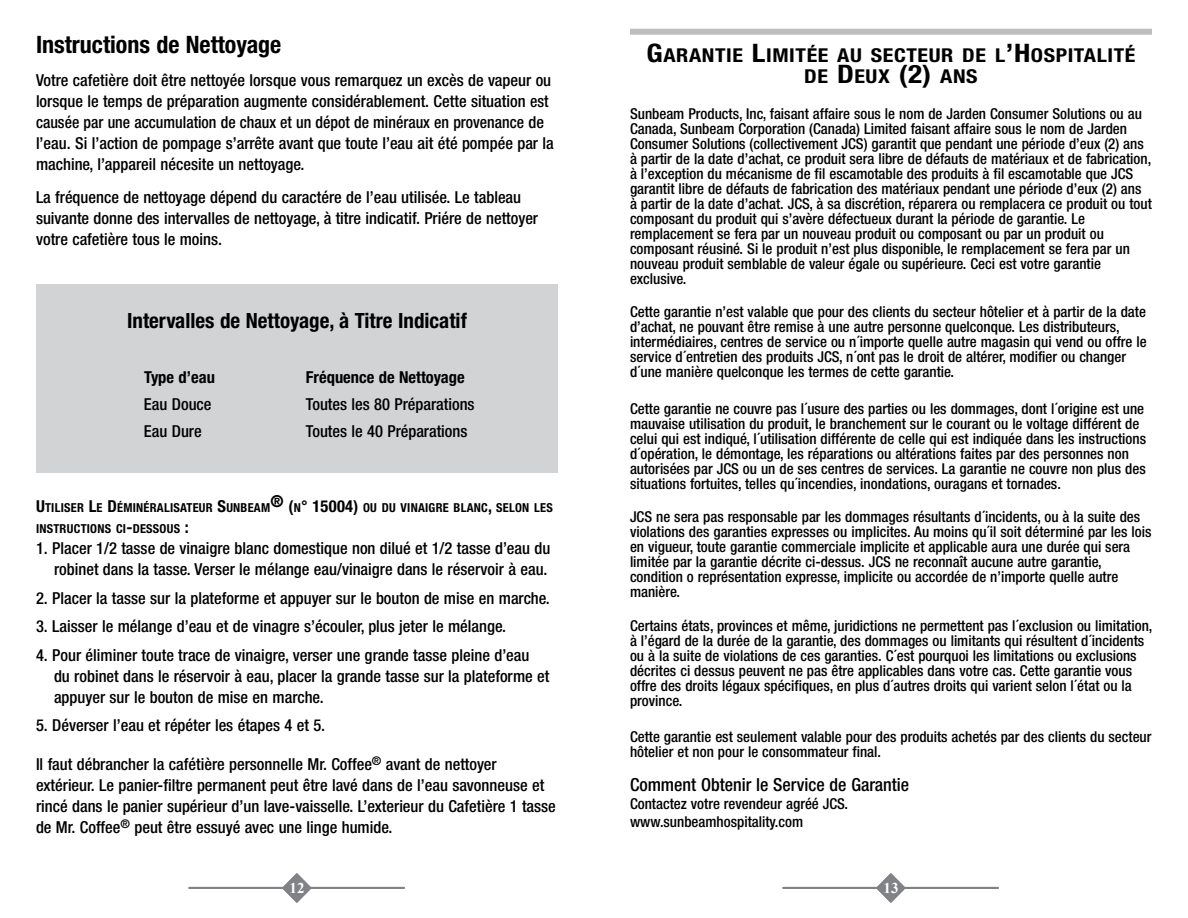
<style>
.page{position:relative;width:1188px;height:918px;background:#fff}
.page>*{position:absolute;margin:0;border:0;box-sizing:border-box;transform-origin:0 0}
.t1{font:700 condensed 24px "Helvetica Neue LT Std";color:#000}
.t2{font:700 condensed 21px "Helvetica Neue LT Std";color:#000}
.t3{font:700 condensed 19.2px/21px "Helvetica Neue LT Std";letter-spacing:.025em;color:#000;text-align:center;scale:1.15 1}
.t4{font:500 condensed 18px "Helvetica Neue LT Std";color:#000}
.t5{font:500 condensed 16.5px/21px "Helvetica Neue LT Std";color:#000}
.t6{font:700 condensed 16.5px "Helvetica Neue LT Std";color:#000}
.t7{font:500 condensed 15px/15px "Helvetica Neue LT Std";color:#000}
.t8{font:700 15px "Times New Roman";color:#fff}
.t9{font:700 condensed 12.3px/21px "Helvetica Neue LT Std";letter-spacing:.02em;color:#000}
.s1{font-size:16.5px}
.s2{font-size:25.5px}
</style>
<div class="page">
<div style="left:36px;top:284px;width:522px;height:189px;background:#d1d3d4"></div>
<svg style="left:282px;top:873px;width:30px;height:30px"></svg>
<hr style="left:189px;top:887px;width:216px;height:2px;background:#808285">
<svg style="left:876px;top:873px;width:30px;height:30px"></svg>
<hr style="left:783px;top:887px;width:216px;height:2px;background:#808285">
<div style="left:630px;top:29px;width:522px;height:6px;background:#bcbec0"></div>
<h1 class="t1" style="left:36px;top:30px;width:247px">Instructions de Nettoyage</h1>
<p class="t5" style="left:36px;top:70px;width:519px">Votre cafetière doit être nettoyée lorsque vous remarquez un excès de vapeur ou lorsque le temps de préparation augmente considérablement. Cette situation est causée par une accumulation de chaux et un dépot de minéraux en provenance de l’eau. Si l’action de pompage s’arrête avant que toute l’eau ait été pompée par la machine, l’appareil nécesite un nettoyage.</p>
<p class="t5" style="left:36px;top:187px;width:504px">La fréquence de nettoyage dépend du caractére de l’eau utilisée. Le tableau suivante donne des intervalles de nettoyage, à titre indicatif. Priére de nettoyer votre cafetière tous le moins.</p>
<h2 class="t2" style="left:127px;top:307px;width:341px">Intervalles de Nettoyage, à Titre Indicatif</h2>
<p class="t6" style="left:36px;top:367px;width:40px">T</p>
<p class="t6" style="left:151px;top:367px;width:98px">ype d’eau F</p>
<p class="t6" style="left:314px;top:367px;width:153px">réquence de Nettoyage</p>
<p class="t5" style="left:144px;top:394px;width:69px">Eau Douce</p>
<p class="t5" style="left:306px;top:394px;width:170px">Toutes les 80 Préparations</p>
<p class="t5" style="left:144px;top:421px;width:59px">Eau Dure</p>
<p class="t5" style="left:306px;top:421px;width:163px">Toutes le 40 Préparations</p>
<p class="t9" style="left:36px;top:497px;width:518px"><span class="s1">U</span>TILISER <span class="s1">L</span>E <span class="s1">D</span>ÉMINÉRALISATEUR <span class="s1">S</span>UNBEAM<sup>®</sup> <span class="s1">(</span>N<span class="s1">° 15004)</span> OU DU VINAIGRE BLANC<span class="s1">,</span> SELON LES<br>INSTRUCTIONS CI<span class="s1">-</span>DESSOUS <span class="s1">:</span></p>
<p class="t5" style="left:36px;top:538px;width:516px;text-align:right">1. Placer 1/2 tasse de vinaigre blanc domestique non dilué et 1/2 tasse d’eau du robinet dans la tasse. Verser le mélange eau/vinaigre dans le réservoir à eau.</p>
<p class="t5" style="left:36px;top:587px;width:515px">2. Placer la tasse sur la plateforme et appuyer sur le bouton de mise en marche.</p>
<p class="t5" style="left:36px;top:616px;width:472px">3. Laisser le mélange d’eau et de vinagre s’écouler, plus jeter le mélange.</p>
<p class="t5" style="left:54px;top:644px;width:497px;text-indent:-18px">4. Pour éliminer toute trace de vinaigre, verser une grande tasse pleine d’eau du robinet dans le réservoir à eau, placer la grande tasse sur la plateforme et appuyer sur le bouton de mise en marche.</p>
<p class="t5" style="left:36px;top:715px;width:291px">5. Déverser l’eau et répéter les étapes 4 et 5.</p>
<p class="t5" style="left:36px;top:754px;width:521px">Il faut débrancher la cafétière personnelle Mr. Coffee<sup>®</sup> avant de nettoyer extérieur. Le panier-filtre permanent peut être lavé dans de l’eau savonneuse et rincé dans le panier supérieur d’un lave-vaisselle. L’exterieur du Cafetière 1 tasse de Mr. Coffee<sup>®</sup> peut être essuyé avec une linge humide.</p>
<p class="t8" style="left:290px;top:878px;width:16px">12</p>
<p class="t3" style="left:647px;top:44px;width:427px"><span class="s2">G</span>ARANTIE <span class="s2">L</span>IMITÉE AU SECTEUR DE L<span class="s2">’H</span>OSPITALITÉ<br>DE <span class="s2">D</span>EUX <span class="s2">(2)</span> ANS</p>
<p class="t7" style="left:630px;top:106px;width:523px">Sunbeam Products, Inc, faisant affaire sous le nom de Jarden Consumer Solutions ou au Canada, Sunbeam Corporation (Canada) Limited faisant affaire sous le nom de Jarden Consumer Solutions (collectivement JCS) garantit que pendant une période d’eux (2) ans à partir de la date d’achat, ce produit sera libre de défauts de matériaux et de fabrication, à l’exception du mécanisme de fil escamotable des produits à fil escamotable que JCS garantit libre de défauts de fabrication des matériaux pendant une période d’eux (2) ans à partir de la date d’achat. JCS, à sa discrétion, réparera ou remplacera ce produit ou tout composant du produit qui s’avère défectueux durant la période de garantie. Le remplacement se fera par un nouveau produit ou composant ou par un produit ou composant réusiné. Si le produit n’est plus disponible, le remplacement se fera par un nouveau produit semblable de valeur égale ou supérieure. Ceci est votre garantie exclusive.</p>
<p class="t7" style="left:630px;top:304px;width:518px">Cette garantie n’est valable que pour des clients du secteur hôtelier et à partir de la date d’achat, ne pouvant être remise à une autre personne quelconque. Les distributeurs, intermédiaires, centres de service ou n´importe quelle autre magasin qui vend ou offre le service d´entretien des produits JCS, n´ont pas le droit de altérer, modifier ou changer d´une manière quelconque les termes de cette garantie.</p>
<p class="t7" style="left:630px;top:401px;width:518px">Cette garantie ne couvre pas l´usure des parties ou les dommages, dont l´origine est une mauvaise utilisation du produit, le branchement sur le courant ou le voltage différent de celui qui est indiqué, l´utilisation différente de celle qui est indiquée dans les instructions d´opération, le démontage, les réparations ou altérations faites par des personnes non autorisées par JCS ou un de ses centres de services. La garantie ne couvre non plus des situations fortuites, telles qu´incendies, inondations, ouragans et tornades.</p>
<p class="t7" style="left:630px;top:509px;width:523px">JCS ne sera pas responsable par les dommages résultants d´incidents, ou à la suite des violations des garanties expresses ou implicites. Au moins qu´il soit déterminé par les lois en vigueur, toute garantie commerciale implicite et applicable aura une durée qui sera limitée par la garantie décrite ci-dessus. JCS ne reconnaît aucune autre garantie, condition o représentation expresse, implicite ou accordée de n’importe quelle autre manière.</p>
<p class="t7" style="left:630px;top:618px;width:524px">Certains états, provinces et même, juridictions ne permettent pas l´exclusion ou limitation, à l’égard de la durée de la garantie, des dommages ou limitants qui résultent d´incidents ou à la suite de violations de ces garanties. C´est pourquoi les limitations ou exclusions décrites ci dessus peuvent ne pas être applicables dans votre cas. Cette garantie vous offre des droits légaux spécifiques, en plus d´autres droits qui varient selon l´état ou la province.</p>
<p class="t7" style="left:630px;top:729px;width:523px">Cette garantie est seulement valable pour des produits achetés par des clients du secteur hôtelier et non pour le consommateur final.</p>
<p class="t4" style="left:630px;top:774px;width:281px">Comment Obtenir le Service de Garantie</p>
<p class="t7" style="left:630px;top:794px;width:220px;line-height:18.3px">Contactez votre revendeur agréé JCS. www.sunbeamhospitality.com</p>
<p class="t8" style="left:884px;top:878px;width:16px">13</p>
</div>
